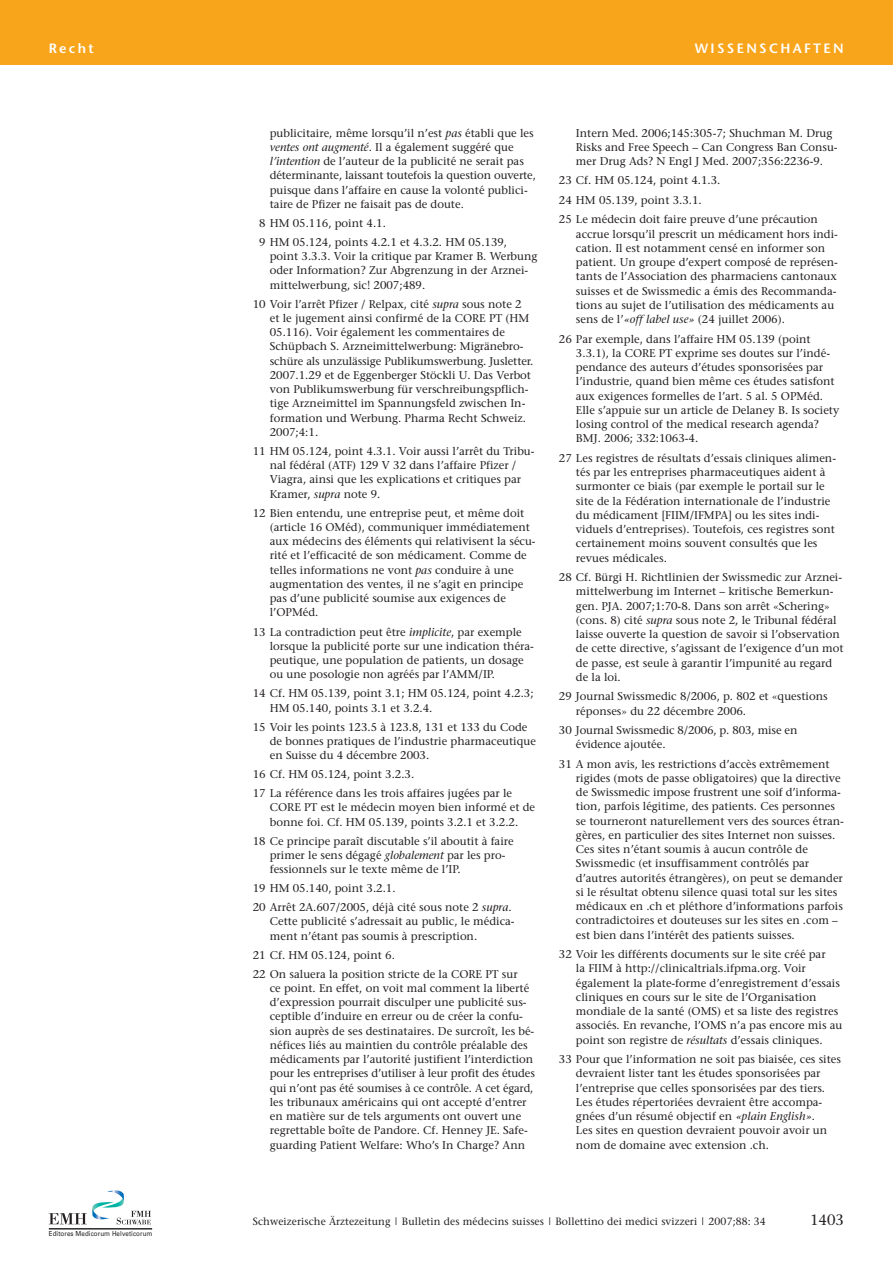
<style>
.page{position:relative;width:893px;height:1263px;background:#fff}
.page>*{position:absolute;margin:0;border:0;box-sizing:border-box;transform-origin:0 0}
.t1{font:15px "Stone Serif";color:#231f20}
.t2{font:600 13.5px "Stone Sans";letter-spacing:.17em;color:#fff}
.t3{font:11.25px/14.2px "Stone Serif";color:#231f20}
.t4{font:10.5px "Stone Serif";letter-spacing:.01em;color:#231f20}
.t5{font:6.9px "Univers";letter-spacing:.015em;color:#231f20;scale:.9 1}
.s1{font-style:italic}
</style>
<div class="page">
<svg style="left:49px;top:1190px;width:102px;height:34px"></svg>
<hr style="left:49px;top:1228px;width:103px;height:1px;background:#231f20">
<div style="left:0;top:0;width:893px;height:64px;background:#f9a51b"></div>
<p class="t2" style="left:49px;top:42px;width:46px">Recht</p>
<p class="t2" style="left:695px;top:42px;width:150px">WISSENSCHAFTEN</p>
<p class="t3" style="left:270px;top:126px;width:268px">publicitaire, même lorsqu’il n’est <span class="s1">pas</span> établi que les <span class="s1">ventes ont augmenté</span>. Il a également suggéré que <span class="s1">l’intention</span> de l’auteur de la publicité ne serait pas déterminante, laissant toutefois la question ouverte, puisque dans l’affaire en cause la volonté publici&shy;taire de Pfizer ne faisait pas de doute.</p>
<p class="t3" style="left:259px;top:214px;width:249px;line-height:19px">8 HM 05.116, point 4.1.<br>9 HM 05.124, points 4.2.1 et 4.3.2. HM 05.139,</p>
<p class="t3" style="left:270px;top:250px;width:269px">point 3.3.3. Voir la critique par Kramer B. Werbung oder Information? Zur Abgrenzung in der Arznei&shy;mittelwerbung, sic! 2007;489.</p>
<p class="t3" style="left:270px;top:298px;width:265px;text-indent:-17px">10 Voir l’arrêt Pfizer / Relpax, cité <span class="s1">supra</span> sous note 2 et le jugement ainsi confirmé de la CORE PT (HM 05.116). Voir également les commentaires de Schüpbach S. Arzneimittelwerbung: Migränebro&shy;schüre als unzulässige Publikumswerbung. Jusletter.<br>2007.1.29 et de Eggenberger Stöckli U. Das Verbot von Publikumswerbung für verschreibungspflich&shy;tige Arzneimittel im Spannungsfeld zwischen In&shy;formation und Werbung. Pharma Recht Schweiz.<br>2007;4:1.</p>
<p class="t3" style="left:270px;top:445px;width:266px;text-indent:-17px">11 HM 05.124, point 4.3.1. Voir aussi l’arrêt du Tribu&shy;nal fédéral (ATF) 129 V 32 dans l’affaire Pfizer / Viagra, ainsi que les explications et critiques par Kramer, <span class="s1">supra</span> note 9.</p>
<p class="t3" style="left:270px;top:507px;width:267px;text-indent:-17px">12 Bien entendu, une entreprise peut, et même doit (article 16 OMéd), communiquer immédiatement aux médecins des éléments qui relativisent la sécu&shy;rité et l’efficacité de son médicament. Comme de telles informations ne vont <span class="s1">pas</span> conduire à une augmentation des ventes, il ne s’agit en principe pas d’une publicité soumise aux exigences de l’OPMéd.</p>
<p class="t3" style="left:270px;top:625px;width:266px;text-indent:-17px">13 La contradiction peut être <span class="s1">implicite</span>, par exemple lorsque la publicité porte sur une indication théra&shy;peutique, une population de patients, un dosage ou une posologie non agréés par l’AMM/IP.</p>
<p class="t3" style="left:270px;top:687px;width:265px;text-indent:-17px">14 Cf. HM 05.139, point 3.1; HM 05.124, point 4.2.3;<br>HM 05.140, points 3.1 et 3.2.4.</p>
<p class="t3" style="left:270px;top:720px;width:268px;text-indent:-17px">15 Voir les points 123.5 à 123.8, 131 et 133 du Code de bonnes pratiques de l’industrie pharmaceutique en Suisse du 4 décembre 2003.</p>
<p class="t3" style="left:253px;top:766px;width:261px;line-height:19px">16 Cf. HM 05.124, point 3.2.3.<br>17 La référence dans les trois affaires jugées par le</p>
<p class="t3" style="left:270px;top:801px;width:267px">CORE PT est le médecin moyen bien informé et de bonne foi. Cf. HM 05.139, points 3.2.1 et 3.2.2.</p>
<p class="t3" style="left:270px;top:835px;width:245px;text-indent:-17px">18 Ce principe paraît discutable s’il aboutit à faire primer le sens dégagé <span class="s1">globalement</span> par les pro&shy;fessionnels sur le texte même de l’IP.</p>
<p class="t3" style="left:253px;top:880px;width:260px;line-height:19px">19 HM 05.140, point 3.2.1.<br>20 Arrêt 2A.607/2005, déjà cité sous note 2 <span class="s1">supra</span>.</p>
<p class="t3" style="left:270px;top:915px;width:246px">Cette publicité s’adressait au public, le médica&shy;ment n’étant pas soumis à prescription.</p>
<p class="t3" style="left:253px;top:946px;width:266px;line-height:19px">21 Cf. HM 05.124, point 6.<br>22 On saluera la position stricte de la CORE PT sur</p>
<p class="t3" style="left:270px;top:982px;width:267px">ce point. En effet, on voit mal comment la liberté d’expression pourrait disculper une publicité sus&shy;ceptible d’induire en erreur ou de créer la confu&shy;sion auprès de ses destinataires. De surcroît, les bé&shy;néfices liés au maintien du contrôle préalable des médicaments par l’autorité justifient l’interdiction pour les entreprises d’utiliser à leur profit des études qui n’ont pas été soumises à ce contrôle. A cet égard, les tribunaux américains qui ont accepté d’entrer en matière sur de tels arguments ont ouvert une regrettable boîte de Pandore. Cf. Henney JE. Safe&shy;guarding Patient Welfare: Who’s In Charge? Ann</p>
<p class="t3" style="left:576px;top:126px;width:263px">Intern Med. 2006;145:305-7; Shuchman M. Drug<br>Risks and Free Speech – Can Congress Ban Consu&shy;mer Drug Ads? N Engl J Med. 2007;356:2236-9.</p>
<p class="t3" style="left:559px;top:172px;width:261px;line-height:19.5px">23 Cf. HM 05.124, point 4.1.3.<br>24 HM 05.139, point 3.3.1.<br>25 Le médecin doit faire preuve d’une précaution</p>
<p class="t3" style="left:576px;top:228px;width:263px">accrue lorsqu’il prescrit un médicament hors indi&shy;cation. Il est notamment censé en informer son patient. Un groupe d’expert composé de représen&shy;tants de l’Association des pharmaciens cantonaux suisses et de Swissmedic a émis des Recommanda&shy;tions au sujet de l’utilisation des médicaments au sens de l’<span class="s1">«off label use»</span> (24 juillet 2006).</p>
<p class="t3" style="left:576px;top:333px;width:265px;text-indent:-17px">26 Par exemple, dans l’affaire HM 05.139 (point 3.3.1), la CORE PT exprime ses doutes sur l’indé&shy;pendance des auteurs d’études sponsorisées par l’industrie, quand bien même ces études satisfont aux exigences formelles de l’art. 5 al. 5 OPMéd.<br>Elle s’appuie sur un article de Delaney B. Is society losing control of the medical research agenda?<br>BMJ. 2006; 332:1063-4.</p>
<p class="t3" style="left:576px;top:452px;width:262px;text-indent:-17px">27 Les registres de résultats d’essais cliniques alimen&shy;tés par les entreprises pharmaceutiques aident à surmonter ce biais (par exemple le portail sur le site de la Fédération internationale de l’industrie du médicament [FIIM/IFMPA] ou les sites indi&shy;viduels d’entreprises). Toutefois, ces registres sont certainement moins souvent consultés que les revues médicales.</p>
<p class="t3" style="left:576px;top:571px;width:269px;text-indent:-17px">28 Cf. Bürgi H. Richtlinien der Swissmedic zur Arznei&shy;mittelwerbung im Internet – kritische Bemerkun&shy;gen. PJA. 2007;1:70-8. Dans son arrêt «Schering» (cons. 8) cité <span class="s1">supra</span> sous note 2, le Tribunal fédéral laisse ouverte la question de savoir si l’observation de cette directive, s’agissant de l’exigence d’un mot de passe, est seule à garantir l’impunité au regard de la loi.</p>
<p class="t3" style="left:576px;top:690px;width:253px;text-indent:-17px">29 Journal Swissmedic 8/2006, p. 802 et «questions réponses» du 22 décembre 2006.</p>
<p class="t3" style="left:576px;top:724px;width:223px;text-indent:-17px">30 Journal Swissmedic 8/2006, p. 803, mise en évidence ajoutée.</p>
<p class="t3" style="left:576px;top:758px;width:269px;text-indent:-17px">31 A mon avis, les restrictions d’accès extrêmement rigides (mots de passe obligatoires) que la directive de Swissmedic impose frustrent une soif d’informa&shy;tion, parfois légitime, des patients. Ces personnes se tourneront naturellement vers des sources étran&shy;gères, en particulier des sites Internet non suisses.<br>Ces sites n’étant soumis à aucun contrôle de Swissmedic (et insuffisamment contrôlés par d’autres autorités étrangères), on peut se demander si le résultat obtenu silence quasi total sur les sites médicaux en .ch et pléthore d’informations parfois contradictoires et douteuses sur les sites en .com – est bien dans l’intérêt des patients suisses.</p>
<p class="t3" style="left:576px;top:948px;width:268px;text-indent:-17px">32 Voir les différents documents sur le site créé par<br>la FIIM à http://clinicaltrials.ifpma.org. Voir également la plate-forme d’enregistrement d’essais cliniques en cours sur le site de l’Organisation mondiale de la santé (OMS) et sa liste des registres associés. En revanche, l’OMS n’a pas encore mis au point son registre de <span class="s1">résultats</span> d’essais cliniques.</p>
<p class="t3" style="left:576px;top:1053px;width:267px;text-indent:-17px">33 Pour que l’information ne soit pas biaisée, ces sites devraient lister tant les études sponsorisées par l’entreprise que celles sponsorisées par des tiers.<br>Les études répertoriées devraient être accompa&shy;gnées d’un résumé objectif en <span class="s1">«plain English»</span>.<br>Les sites en question devraient pouvoir avoir un nom de domaine avec extension .ch.</p>
<p class="t5" style="left:49px;top:1229px;width:117px">Editores Medicorum Helveticorum</p>
<p class="t4" style="left:253px;top:1217px;width:515px">Schweizerische Ärztezeitung | Bulletin des médecins suisses | Bollettino dei medici svizzeri | 2007;88: 34</p>
<h1 class="t1" style="left:810px;top:1213px;width:35px">1403</h1>
</div>
